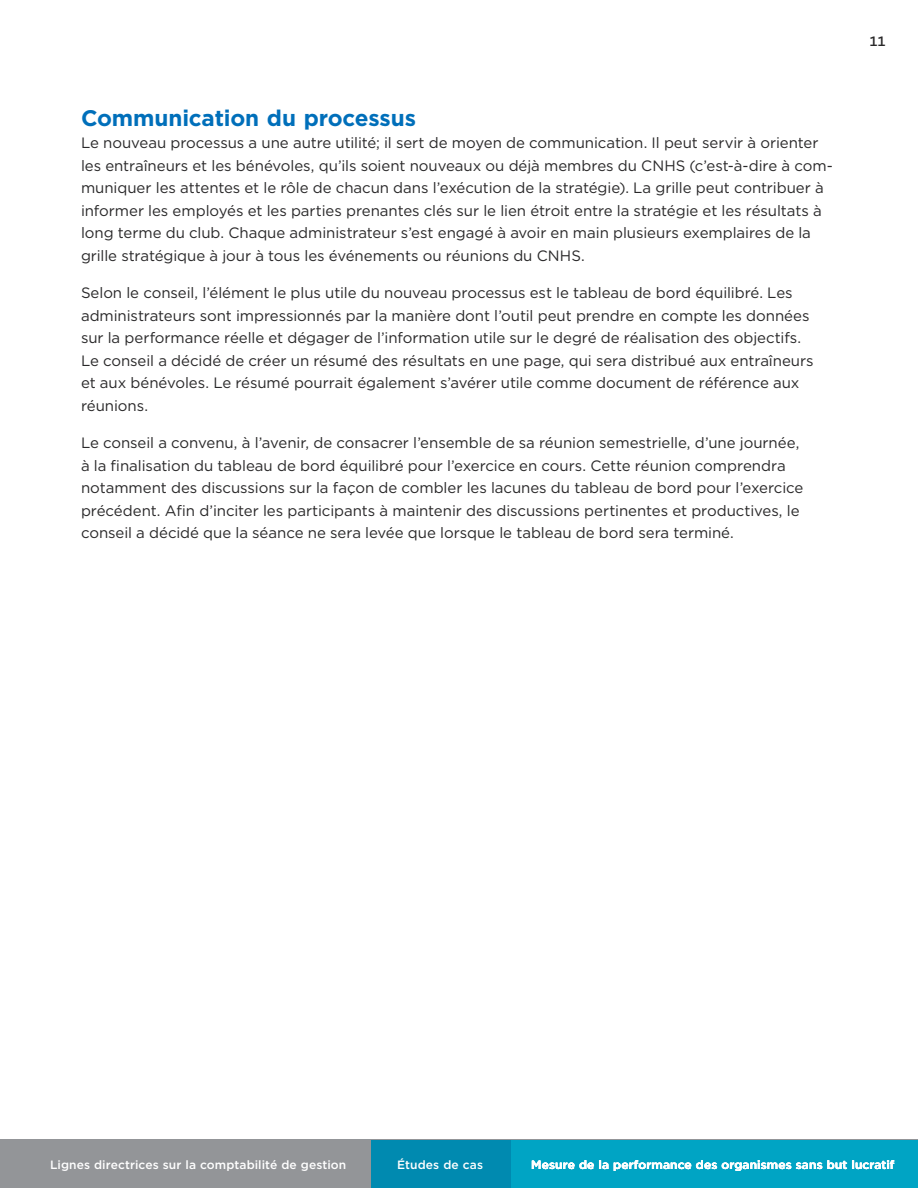
<style>
.page{position:relative;width:918px;height:1188px;background:#fff}
.page>*{position:absolute;margin:0;border:0;box-sizing:border-box;transform-origin:0 0}
.t1{font:700 22.5px "Gotham";letter-spacing:-.005em;color:#006fba}
.t2{font:15px/22.5px "Gotham";letter-spacing:-.005em;color:#292829}
.t3{font:500 13.5px "Gotham";color:#292829}
.t4{font:500 12px "Gotham";letter-spacing:.005em;color:#fff}
</style>
<div class="page">
<div style="left:0;top:1140px;width:918px;height:48px;background:#939598"></div>
<div style="left:371px;top:1140px;width:547px;height:48px;background:#008ab0"></div>
<div style="left:511px;top:1140px;width:407px;height:48px;background:#00a4c4"></div>
<h3 class="t1" style="left:81px;top:103px;width:336px">Communication du processus</h3>
<p class="t2" style="left:81px;top:132px;width:753px">Le nouveau processus a une autre utilité; il sert de moyen de communication. Il peut servir à orienter les entraîneurs et les bénévoles, qu’ils soient nouveaux ou déjà membres du CNHS (c’est-à-dire à com&shy;muniquer les attentes et le rôle de chacun dans l’exécution de la stratégie). La grille peut contribuer à informer les employés et les parties prenantes clés sur le lien étroit entre la stratégie et les résultats à long terme du club. Chaque administrateur s’est engagé à avoir en main plusieurs exemplaires de la grille stratégique à jour à tous les événements ou réunions du CNHS.</p>
<p class="t2" style="left:81px;top:282px;width:734px">Selon le conseil, l’élément le plus utile du nouveau processus est le tableau de bord équilibré. Les administrateurs sont impressionnés par la manière dont l’outil peut prendre en compte les données sur la performance réelle et dégager de l’information utile sur le degré de réalisation des objectifs.<br>Le conseil a décidé de créer un résumé des résultats en une page, qui sera distribué aux entraîneurs et aux bénévoles. Le résumé pourrait également s’avérer utile comme document de référence aux réunions.</p>
<p class="t2" style="left:81px;top:432px;width:724px">Le conseil a convenu, à l’avenir, de consacrer l’ensemble de sa réunion semestrielle, d’une journée, à la finalisation du tableau de bord équilibré pour l’exercice en cours. Cette réunion comprendra notamment des discussions sur la façon de combler les lacunes du tableau de bord pour l’exercice précédent. Afin d’inciter les participants à maintenir des discussions pertinentes et productives, le conseil a décidé que la séance ne sera levée que lorsque le tableau de bord sera terminé.</p>
<p class="t3" style="left:869px;top:32px;width:18px">11</p>
<p class="t4" style="left:50px;top:1157px;width:298px">Lignes directrices sur la comptabilité de gestion</p>
<p class="t4" style="left:397px;top:1157px;width:87px">Études de cas</p>
<p class="t4" style="left:531px;top:1157px;width:365px">Mesure de la performance des organismes sans but lucratif</p>
</div>
